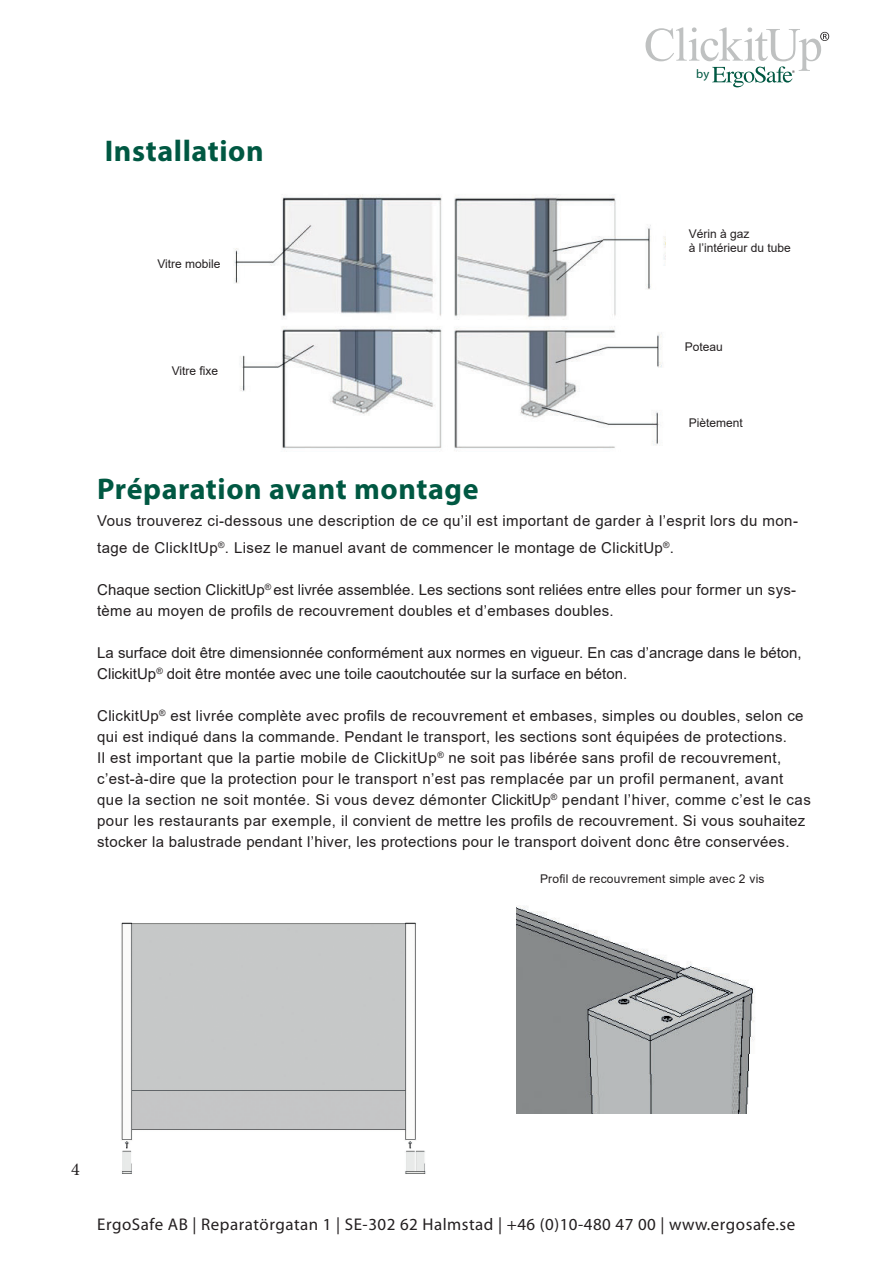
<style>
.page{position:relative;width:893px;height:1263px;background:#fff}
.page>*{position:absolute;margin:0;border:0;box-sizing:border-box;transform-origin:0 0}
.t1{font:700 30px "Myriad Pro";letter-spacing:.02em;color:#005842}
.t2{font:18px "Minion Pro";color:#231f20}
.t3{font:16.95px "Myriad";letter-spacing:.03em;color:#231f20}
.t4{font:15px/21px "Arial";letter-spacing:.02em;color:#231f20}
.t5{font:15px/21px "Arial";color:#231f20}
.t6{font:12.6px "Myriad Pro";color:#005842}
.t7{font:12px/13.5px "Arial";color:#231f20}
.t8{font:12px "Arial";letter-spacing:.02em;color:#231f20}
</style>
<div class="page">
<svg style="left:645px;top:27px;width:184px;height:60px"></svg>
<img style="left:234px;top:194px;width:431px;height:255px">
<img style="left:516px;top:906px;width:239px;height:208px">
<img style="left:121px;top:922px;width:305px;height:252px">
<h1 class="t1" style="left:105px;top:132px;width:160px">Installation</h1>
<p class="t7" style="left:157px;top:257px;width:65px">Vitre mobile</p>
<p class="t7" style="left:172px;top:364px;width:48px">Vitre fixe</p>
<p class="t6" style="left:696px;top:66px;width:14px">by</p>
<p class="t7" style="left:689px;top:227px;width:104px">Vérin à gaz<br>à l’intérieur du tube</p>
<p class="t7" style="left:685px;top:340px;width:40px">Poteau</p>
<p class="t7" style="left:689px;top:416px;width:56px">Piètement</p>
<h1 class="t1" style="left:97px;top:470px;width:383px">Préparation avant montage</h1>
<p class="t4" style="left:97px;top:507px;width:702px;line-height:27px">Vous trouverez ci-dessous une description de ce qu’il est important de garder à l’esprit lors du mon&shy;tage de ClickItUp<sup>®</sup>. Lisez le manuel avant de commencer le montage de ClickitUp<sup>®</sup>.</p>
<p class="t5" style="left:97px;top:579px;width:701px">Chaque section ClickitUp<sup>®</sup> est livrée assemblée. Les sections sont reliées entre elles pour former un sys&shy;tème au moyen de profils de recouvrement doubles et d’embases doubles.</p>
<p class="t5" style="left:97px;top:642px;width:706px">La surface doit être dimensionnée conformément aux normes en vigueur. En cas d’ancrage dans le béton,<br>ClickitUp<sup>®</sup> doit être montée avec une toile caoutchoutée sur la surface en béton.</p>
<p class="t4" style="left:97px;top:705px;width:715px">ClickitUp<sup>®</sup> est livrée complète avec profils de recouvrement et embases, simples ou doubles, selon ce qui est indiqué dans la commande. Pendant le transport, les sections sont équipées de protections.<br>Il est important que la partie mobile de ClickitUp<sup>®</sup> ne soit pas libérée sans profil de recouvrement, c’est-à-dire que la protection pour le transport n’est pas remplacée par un profil permanent, avant que la section ne soit montée. Si vous devez démonter ClickitUp<sup>®</sup> pendant l’hiver, comme c’est le cas pour les restaurants par exemple, il convient de mettre les profils de recouvrement. Si vous souhaitez stocker la balustrade pendant l’hiver, les protections pour le transport doivent donc être conservées.</p>
<p class="t8" style="left:540px;top:870px;width:226px">Profil de recouvrement simple avec 2 vis</p>
<p class="t2" style="left:71px;top:1157px;width:10px">4</p>
<p class="t3" style="left:97px;top:1216px;width:700px">ErgoSafe AB | Reparatörgatan 1 | SE-302 62 Halmstad | +46 (0)10-480 47 00 | www.ergosafe.se</p>
</div>
